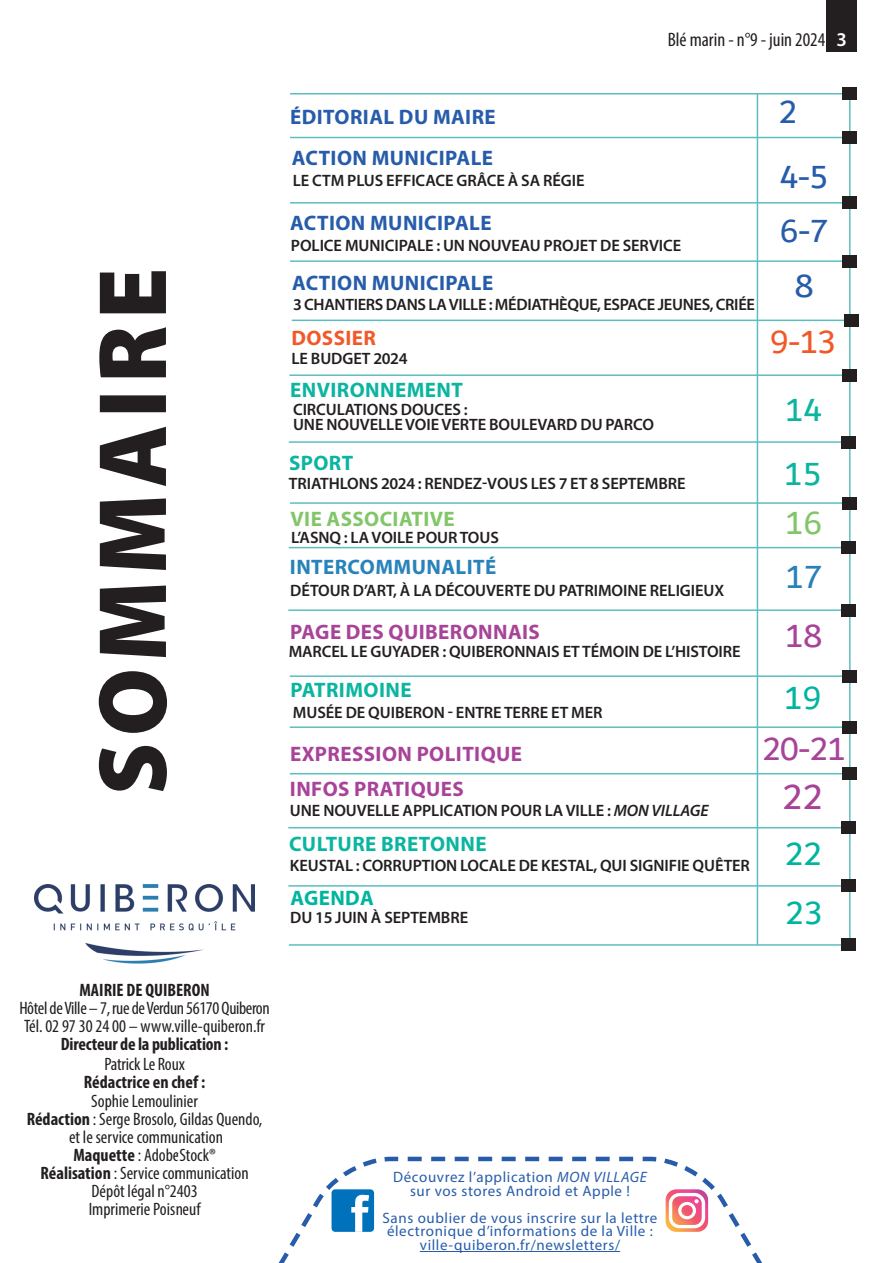
<style>
.page{position:relative;width:893px;height:1263px;background:#fff}
.page>*{position:absolute;margin:0;border:0;box-sizing:border-box;transform-origin:0 0}
.t1{font:37.5px "Dubai";color:#a84399}
.t2{font:34.5px "Dubai";color:#275caa}
.t3{font:34.5px "Dubai";color:#a84498}
.t4{font:34.5px "Dubai";color:#00b5a0}
.t5{font:34.5px "Dubai";color:#f15828}
.t6{font:34.5px "Dubai";color:#0bb5a0}
.t7{font:34.5px "Dubai";color:#2a80b8}
.t8{font:34.5px "Dubai";color:#81c669}
.t9{font:700 21px "Myriad Pro";letter-spacing:.02em;color:#275caa}
.t10{font:700 21px "Myriad Pro";letter-spacing:.02em;color:#0bb5a0}
.t11{font:700 21px "Myriad Pro";letter-spacing:.02em;color:#a84399}
.t12{font:700 21px "Myriad Pro";letter-spacing:.02em;color:#a84498}
.t13{font:700 21px "Myriad Pro";letter-spacing:.02em;color:#2883ba}
.t14{font:700 21px "Myriad Pro";letter-spacing:.02em;color:#81c669}
.t15{font:700 21px "Myriad Pro";letter-spacing:.02em;color:#f15929}
.t16{font:700 21px "Myriad Pro";letter-spacing:.02em;color:#00b5a0}
.t17{font:condensed 19.5px "Myriad Pro";color:#231f20}
.t18{font:600 19.5px "Myriad Pro";color:#fff}
.t19{font:condensed 18px "Myriad Pro";color:#231f20}
.t20{font:700 condensed 18px "Myriad Pro";color:#231f20}
.t21{font:condensed 18px "Myriad Pro";letter-spacing:-.02em;color:#231f20}
.t22{font:600 16.5px "Myriad Pro";letter-spacing:-.005em;color:#231f20}
.Left_Justify_Drop_Caps{font:15px/13.5px "Myriad Pro";letter-spacing:.04em;color:#275caa}
.s1{font-style:italic}
.s2{font-weight:700}
</style>
<div class="page">
<div style="left:827px;top:0;width:30px;height:52px;background:#231f20"></div>
<hr style="left:849px;top:97px;width:2px;height:851px;background:#5dbebf">
<hr style="left:757px;top:94px;width:1px;height:851px;background:#5dbebf">
<svg style="left:99px;top:271px;width:68px;height:520px"></svg>
<img style="left:34px;top:884px;width:221px;height:80px">
<svg style="left:384px;top:1156px;width:271px;height:96px"></svg>
<hr style="left:420px;top:1251px;width:200px;height:1px;background:#275caa">
<svg style="left:655px;top:1157px;width:107px;height:106px"></svg>
<svg style="left:278px;top:1158px;width:99px;height:105px"></svg>
<hr style="left:290px;top:93px;width:557px;height:2px;background:#5dbebf">
<div style="left:843px;top:88px;width:14px;height:12px;background:#231f20"></div>
<hr style="left:290px;top:137px;width:557px;height:1px;background:#5dbebf">
<div style="left:843px;top:131px;width:14px;height:13px;background:#231f20"></div>
<hr style="left:290px;top:202px;width:557px;height:2px;background:#5dbebf">
<div style="left:843px;top:197px;width:14px;height:12px;background:#231f20"></div>
<hr style="left:290px;top:260px;width:557px;height:2px;background:#5dbebf">
<div style="left:843px;top:255px;width:14px;height:12px;background:#231f20"></div>
<hr style="left:292px;top:320px;width:556px;height:1px;background:#5dbebf">
<div style="left:844px;top:314px;width:14px;height:12px;background:#231f20"></div>
<hr style="left:289px;top:374px;width:557px;height:2px;background:#5dbebf">
<div style="left:842px;top:369px;width:14px;height:12px;background:#231f20"></div>
<hr style="left:289px;top:441px;width:556px;height:2px;background:#5dbebf">
<div style="left:841px;top:436px;width:15px;height:12px;background:#231f20"></div>
<hr style="left:290px;top:502px;width:556px;height:2px;background:#5dbebf">
<div style="left:843px;top:497px;width:14px;height:12px;background:#231f20"></div>
<hr style="left:289px;top:547px;width:556px;height:1px;background:#5dbebf">
<div style="left:841px;top:542px;width:14px;height:12px;background:#231f20"></div>
<hr style="left:288px;top:609px;width:557px;height:2px;background:#5dbebf">
<div style="left:841px;top:604px;width:14px;height:12px;background:#231f20"></div>
<hr style="left:290px;top:675px;width:556px;height:2px;background:#5dbebf">
<div style="left:842px;top:670px;width:15px;height:12px;background:#231f20"></div>
<hr style="left:290px;top:726px;width:556px;height:2px;background:#5dbebf">
<div style="left:842px;top:721px;width:15px;height:12px;background:#231f20"></div>
<hr style="left:290px;top:773px;width:556px;height:1px;background:#5dbebf">
<div style="left:842px;top:768px;width:15px;height:12px;background:#231f20"></div>
<hr style="left:288px;top:827px;width:557px;height:1px;background:#5dbebf">
<div style="left:841px;top:822px;width:14px;height:12px;background:#231f20"></div>
<hr style="left:288px;top:885px;width:557px;height:2px;background:#5dbebf">
<div style="left:841px;top:880px;width:14px;height:12px;background:#231f20"></div>
<hr style="left:289px;top:944px;width:556px;height:2px;background:#5dbebf">
<div style="left:841px;top:939px;width:15px;height:12px;background:#231f20"></div>
<p class="t17" style="left:668px;top:28px;width:159px">Blé marin - n°9 - juin 2024</p>
<p class="t18" style="left:836px;top:27px;width:12px">3</p>
<p class="t9" style="left:290px;top:103px;width:207px">ÉDITORIAL DU MAIRE</p>
<p class="t9" style="left:292px;top:144px;width:203px">ACTION MUNICIPALE</p>
<p class="t22" style="left:293px;top:170px;width:293px">LE CTM PLUS EFFICACE GRÂCE À SA RÉGIE</p>
<p class="t9" style="left:290px;top:209px;width:203px">ACTION MUNICIPALE</p>
<p class="t22" style="left:291px;top:235px;width:392px">POLICE MUNICIPALE : UN NOUVEAU PROJET DE SERVICE</p>
<p class="t2" style="left:779px;top:91px;width:20px">2</p>
<p class="t2" style="left:780px;top:156px;width:50px">4-5</p>
<p class="t2" style="left:780px;top:210px;width:50px">6-7</p>
<p class="t9" style="left:292px;top:269px;width:203px">ACTION MUNICIPALE</p>
<p class="t22" style="left:293px;top:294px;width:463px">3 CHANTIERS DANS LA VILLE : MÉDIATHÈQUE, ESPACE JEUNES, CRIÉE</p>
<p class="t15" style="left:291px;top:324px;width:86px">DOSSIER</p>
<p class="t22" style="left:291px;top:348px;width:118px">LE BUDGET 2024</p>
<p class="t10" style="left:290px;top:377px;width:174px">ENVIRONNEMENT</p>
<p class="t22" style="left:293px;top:399px;width:176px">CIRCULATIONS DOUCES :</p>
<p class="t22" style="left:293px;top:414px;width:362px">UNE NOUVELLE VOIE VERTE BOULEVARD DU PARCO</p>
<p class="t10" style="left:289px;top:449px;width:66px">SPORT</p>
<p class="t22" style="left:289px;top:473px;width:398px">TRIATHLONS 2024 : RENDEZ-VOUS LES 7 ET 8 SEPTEMBRE</p>
<p class="t14" style="left:290px;top:505px;width:166px">VIE ASSOCIATIVE</p>
<p class="t22" style="left:291px;top:527px;width:209px">L’ASNQ : LA VOILE POUR TOUS</p>
<p class="t13" style="left:290px;top:553px;width:208px">INTERCOMMUNALITÉ</p>
<p class="t22" style="left:290px;top:580px;width:435px">DÉTOUR D’ART, À LA DÉCOUVERTE DU PATRIMOINE RELIGIEUX</p>
<p class="t2" style="left:795px;top:265px;width:20px">8</p>
<p class="t5" style="left:770px;top:320px;width:67px">9-13</p>
<p class="t6" style="left:785px;top:389px;width:39px">14</p>
<p class="t6" style="left:784px;top:453px;width:39px">15</p>
<p class="t8" style="left:785px;top:502px;width:39px">16</p>
<p class="t7" style="left:785px;top:556px;width:39px">17</p>
<p class="t12" style="left:290px;top:618px;width:251px">PAGE DES QUIBERONNAIS</p>
<p class="t22" style="left:289px;top:641px;width:453px">MARCEL LE GUYADER : QUIBERONNAIS ET TÉMOIN DE L’HISTOIRE</p>
<p class="t10" style="left:290px;top:676px;width:123px">PATRIMOINE</p>
<p class="t22" style="left:293px;top:702px;width:311px">MUSÉE DE QUIBERON - ENTRE TERRE ET MER</p>
<p class="t11" style="left:290px;top:741px;width:234px">EXPRESSION POLITIQUE</p>
<p class="t11" style="left:290px;top:776px;width:175px">INFOS PRATIQUES</p>
<p class="t22" style="left:290px;top:800px;width:420px">UNE NOUVELLE APPLICATION POUR LA VILLE : <span class="s1">MON VILLAGE</span></p>
<p class="t10" style="left:289px;top:830px;width:199px">CULTURE BRETONNE</p>
<p class="t22" style="left:290px;top:854px;width:462px">KEUSTAL : CORRUPTION LOCALE DE KESTAL, QUI SIGNIFIE QUÊTER</p>
<p class="t16" style="left:290px;top:884px;width:85px">AGENDA</p>
<p class="t22" style="left:290px;top:907px;width:179px">DU 15 JUIN À SEPTEMBRE</p>
<p class="t3" style="left:785px;top:615px;width:39px">18</p>
<p class="t4" style="left:784px;top:677px;width:39px">19</p>
<p class="t3" style="left:763px;top:728px;width:85px">20-21</p>
<p class="t1" style="left:783px;top:774px;width:42px">22</p>
<p class="t4" style="left:785px;top:833px;width:39px">22</p>
<p class="t4" style="left:785px;top:892px;width:39px">23</p>
<p class="t20" style="left:79px;top:979px;width:132px">MAIRIE DE QUIBERON</p>
<p class="t21" style="left:19px;top:997px;width:252px">Hôtel de Ville – 7, rue de Verdun 56170 Quiberon</p>
<p class="t19" style="left:24px;top:1015px;width:243px">Tél. 02 97 30 24 00 – www.ville-quiberon.fr</p>
<p class="t20" style="left:61px;top:1033px;width:169px">Directeur de la publication :</p>
<p class="t19" style="left:104px;top:1053px;width:82px">Patrick Le Roux</p>
<p class="t20" style="left:84px;top:1070px;width:123px">Rédactrice en chef :</p>
<p class="t19" style="left:91px;top:1090px;width:108px">Sophie Lemoulinier</p>
<p class="t19" style="left:27px;top:1108px;width:237px"><span class="s2">Rédaction</span> : Serge Brosolo, Gildas Quendo,</p>
<p class="t19" style="left:69px;top:1126px;width:155px">et le service communication</p>
<p class="t19" style="left:73px;top:1144px;width:144px"><span class="s2">Maquette</span> : AdobeStock®</p>
<p class="t19" style="left:40px;top:1162px;width:210px"><span class="s2">Réalisation</span> : Service communication</p>
<p class="t19" style="left:91px;top:1180px;width:108px">Dépôt légal n°2403</p>
<p class="t19" style="left:89px;top:1198px;width:113px">Imprimerie Poisneuf</p>
<p class="Left_Justify_Drop_Caps" style="left:393px;top:1170px;width:255px">Découvrez l’application <span class="s1">MON VILLAGE</span></p>
<p class="Left_Justify_Drop_Caps" style="left:410px;top:1184px;width:221px">sur vos stores Android et Apple !</p>
<p class="Left_Justify_Drop_Caps" style="left:383px;top:1211px;width:276px">Sans oublier de vous inscrire sur la lettre électronique d’informations de la Ville :</p>
<p class="Left_Justify_Drop_Caps" style="left:420px;top:1238px;width:202px">ville-quiberon.fr/newsletters/</p>
</div>
